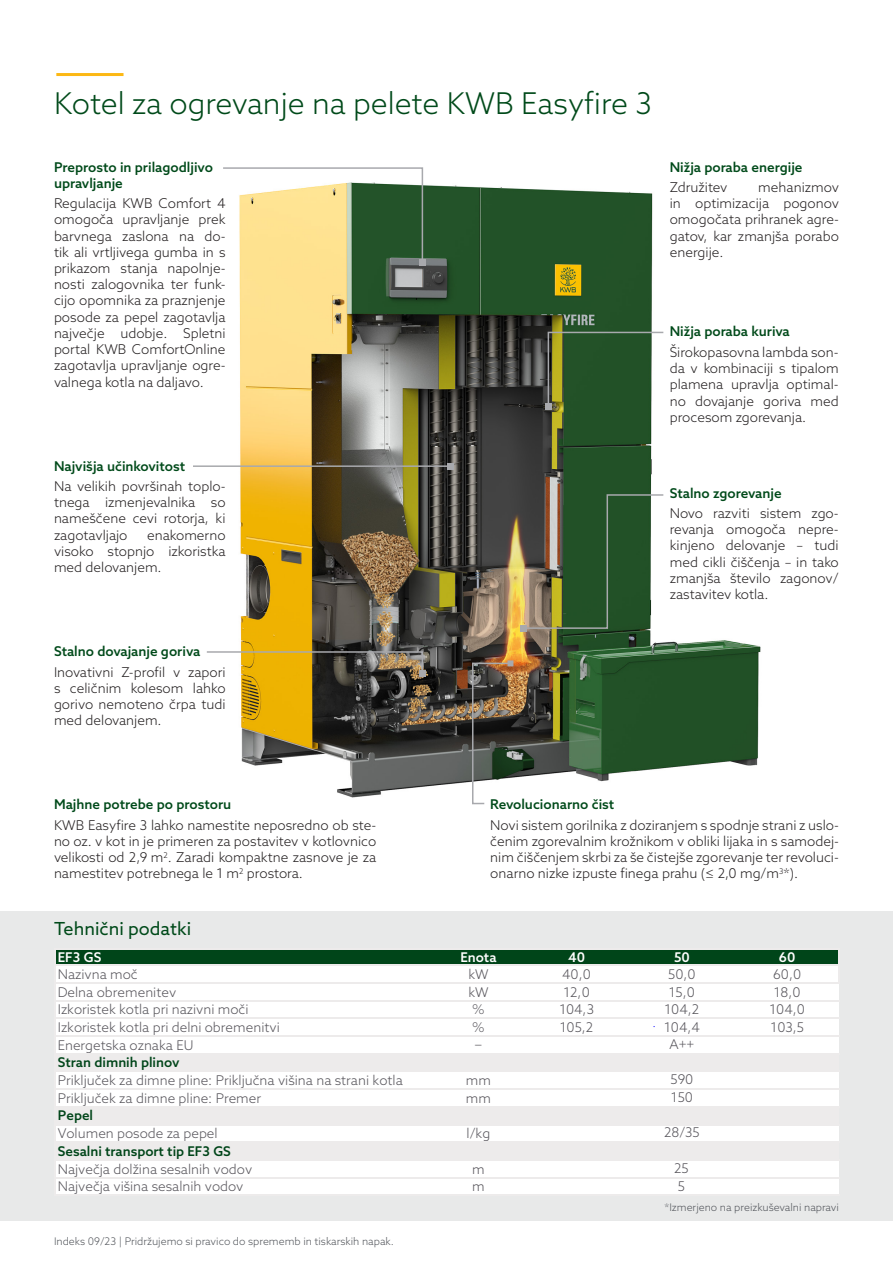
<style>
.page{position:relative;width:893px;height:1263px;background:#fff}
.page>*{position:absolute;margin:0;border:0;box-sizing:border-box;transform-origin:0 0}
.t1{font:300 30px "Azo Sans";color:#004a1a}
.t2{font:18px "Azo Sans";color:#004a1a}
.copy_9_PT_linksbündig{font:300 13.5px/16.2px "Azo Sans";color:#231f20;text-align:justify}
.Überschrift_klein{font:500 13.5px/16.2px "Azo Sans";color:#004a1a}
.t3{font:300 13.35px/17.7px "Azo Sans";color:#56545a}
.t4{font:500 13.35px "Azo Sans";letter-spacing:-.005em;color:#fff}
.copy_9_PT_linksbündig-2{font:300 10.5px "Azo Sans";color:#52555b}
.s1{font-weight:500;color:#004519}
</style>
<div class="page">
<div style="left:0;top:911px;width:893px;height:309px;background:#e8e9e9"></div>
<hr style="left:56px;top:73px;width:68px;height:3px;background:#fcb814">
<img style="left:239px;top:185px;width:522px;height:613px">
<svg style="left:223px;top:167px;width:202px;height:99px"></svg>
<hr style="left:193px;top:465px;width:257px;height:2px;background:#a8a9ad">
<svg style="left:447px;top:463px;width:6px;height:6px"></svg>
<svg style="left:206px;top:650px;width:219px;height:26px"></svg>
<svg style="left:521px;top:493px;width:144px;height:138px"></svg>
<svg style="left:545px;top:331px;width:120px;height:79px"></svg>
<img style="left:471px;top:660px;width:42px;height:145px">
<div style="left:56px;top:950px;width:783px;height:15px;background:#004519"></div>
<div style="left:56px;top:965px;width:783px;height:89px;background:#fff"></div>
<div style="left:56px;top:1054px;width:783px;height:18px;background:#edebeb"></div>
<div style="left:56px;top:1071px;width:783px;height:36px;background:#fff"></div>
<div style="left:56px;top:1107px;width:783px;height:18px;background:#edebeb"></div>
<div style="left:56px;top:1124px;width:783px;height:18px;background:#fff"></div>
<div style="left:56px;top:1142px;width:783px;height:18px;background:#edebeb"></div>
<div style="left:56px;top:1160px;width:783px;height:35px;background:#fff"></div>
<hr style="left:54px;top:948px;width:1px;height:248px;background:#edebeb">
<hr style="left:839px;top:949px;width:1px;height:34px;background:#edebeb">
<hr style="left:55px;top:948px;width:785px;height:1px;background:#edebeb">
<hr style="left:55px;top:965px;width:785px;height:1px;background:#edebeb">
<hr style="left:55px;top:982px;width:785px;height:1px;background:#edebeb">
<hr style="left:55px;top:1000px;width:784px;height:1px;background:#edebeb">
<hr style="left:55px;top:1018px;width:784px;height:1px;background:#edebeb">
<hr style="left:55px;top:1035px;width:784px;height:2px;background:#edebeb">
<hr style="left:55px;top:1053px;width:784px;height:1px;background:#edebeb">
<hr style="left:55px;top:1071px;width:784px;height:1px;background:#edebeb">
<hr style="left:55px;top:1088px;width:784px;height:2px;background:#edebeb">
<hr style="left:55px;top:1106px;width:784px;height:1px;background:#edebeb">
<hr style="left:55px;top:1124px;width:784px;height:1px;background:#edebeb">
<hr style="left:55px;top:1141px;width:784px;height:2px;background:#edebeb">
<hr style="left:55px;top:1159px;width:784px;height:1px;background:#edebeb">
<hr style="left:55px;top:1177px;width:784px;height:1px;background:#edebeb">
<hr style="left:55px;top:1195px;width:784px;height:1px;background:#edebeb">
<p class="t1" style="left:54px;top:84px;width:599px">Kotel za ogrevanje na pelete KWB Easyfire 3</p>
<p class="Überschrift_klein" style="left:54px;top:158px;width:160px">Preprosto in prilagodljivo upravljanje</p>
<p class="copy_9_PT_linksbündig" style="left:54px;top:195px;width:173px">Regulacija KWB Comfort 4 omogoča upravljanje prek barvnega zaslona na do&shy;tik ali vrtljivega gumba in s prikazom stanja napolnje&shy;nosti zalogovnika ter funk&shy;cijo opomnika za praznjenje posode za pepel zagotavlja največje udobje. Spletni portal KWB ComfortOnline zagotavlja upravljanje ogre&shy;valnega kotla na daljavo.</p>
<p class="Überschrift_klein" style="left:54px;top:457px;width:133px">Najvišja učinkovitost</p>
<p class="copy_9_PT_linksbündig" style="left:54px;top:478px;width:173px">Na velikih površinah toplo&shy;tnega izmenjevalnika so nameščene cevi rotorja, ki zagotavljajo</p>
<p class="copy_9_PT_linksbündig" style="left:54px;top:527px;width:173px;text-indent:93px">enakomerno visoko stopnjo izkoristka med delovanjem.</p>
<p class="Überschrift_klein" style="left:54px;top:643px;width:148px">Stalno dovajanje goriva</p>
<p class="copy_9_PT_linksbündig" style="left:54px;top:664px;width:173px">Inovativni Z-profil v zapori s celičnim kolesom lahko gorivo nemoteno črpa tudi med delovanjem.</p>
<p class="Überschrift_klein" style="left:670px;top:158px;width:134px">Nižja poraba energije</p>
<p class="copy_9_PT_linksbündig" style="left:670px;top:179px;width:59px">Združitev</p>
<p class="copy_9_PT_linksbündig" style="left:670px;top:179px;width:171px;text-indent:89px">mehanizmov in optimizacija pogonov omogočata prihranek agre&shy;gatov, kar zmanjša porabo energije.</p>
<p class="Überschrift_klein" style="left:670px;top:323px;width:122px">Nižja poraba kuriva</p>
<p class="copy_9_PT_linksbündig" style="left:670px;top:344px;width:170px">Širokopasovna lambda son&shy;da v kombinaciji s tipalom plamena upravlja optimal&shy;no dovajanje goriva med procesom zgorevanja.</p>
<p class="Überschrift_klein" style="left:670px;top:484px;width:113px">Stalno zgorevanje</p>
<p class="copy_9_PT_linksbündig" style="left:670px;top:505px;width:170px">Novo razviti sistem zgo&shy;revanja omogoča nepre&shy;kinjeno delovanje – tudi med cikli čiščenja – in tako zmanjša število zagonov/ zastavitev kotla.</p>
<p class="Überschrift_klein" style="left:54px;top:796px;width:179px">Majhne potrebe po prostoru</p>
<p class="copy_9_PT_linksbündig" style="left:54px;top:817px;width:324px">KWB Easyfire 3 lahko namestite neposredno ob ste&shy;no oz. v kot in je primeren za postavitev v kotlovnico velikosti od 2,9 m<sup>2</sup>. Zaradi kompaktne zasnove je za namestitev potrebnega le 1 m<sup>2</sup> prostora.</p>
<p class="t2" style="left:54px;top:917px;width:138px">Tehnični podatki</p>
<p class="Überschrift_klein" style="left:490px;top:796px;width:126px">Revolucionarno čist</p>
<p class="copy_9_PT_linksbündig" style="left:490px;top:817px;width:350px">Novi sistem gorilnika z doziranjem s spodnje strani z uslo&shy;čenim zgorevalnim krožnikom v obliki lijaka in s samodej&shy;nim čiščenjem skrbi za še čistejše zgorevanje ter revoluci&shy;onarno nizke izpuste finega prahu (≤ 2,0 mg/m<sup>3</sup>*).</p>
<p class="t4" style="left:58px;top:948px;width:45px">EF3 GS</p>
<p class="t4" style="left:460px;top:948px;width:38px">Enota</p>
<p class="t4" style="left:568px;top:948px;width:19px">40</p>
<p class="t4" style="left:674px;top:948px;width:17px">50</p>
<p class="t4" style="left:779px;top:948px;width:18px">60</p>
<p class="t3" style="left:58px;top:965px;width:82px">Nazivna moč</p>
<p class="t3" style="left:468px;top:965px;width:22px">kW</p>
<p class="t3" style="left:562px;top:965px;width:30px">40,0</p>
<p class="t3" style="left:668px;top:965px;width:29px">50,0</p>
<p class="t3" style="left:773px;top:965px;width:30px">60,0</p>
<p class="t3" style="left:58px;top:983px;width:120px">Delna obremenitev</p>
<p class="t3" style="left:468px;top:983px;width:22px">kW</p>
<p class="t3" style="left:563px;top:983px;width:28px">12,0</p>
<p class="t3" style="left:669px;top:983px;width:28px">15,0</p>
<p class="t3" style="left:774px;top:983px;width:28px">18,0</p>
<p class="t3" style="left:58px;top:1000px;width:192px">Izkoristek kotla pri nazivni moči</p>
<p class="t3" style="left:472px;top:1000px;width:14px">%</p>
<p class="t3" style="left:559px;top:1000px;width:36px">104,3</p>
<p class="t3" style="left:664px;top:1000px;width:36px">104,2</p>
<p class="t3" style="left:769px;top:1000px;width:37px">104,0</p>
<p class="t3" style="left:58px;top:1018px;width:224px">Izkoristek kotla pri delni obremenitvi</p>
<p class="t3" style="left:472px;top:1018px;width:14px">%</p>
<p class="t3" style="left:560px;top:1018px;width:35px">105,2</p>
<p class="t3" style="left:664px;top:1018px;width:37px">104,4</p>
<p class="t3" style="left:771px;top:1018px;width:35px">103,5</p>
<p class="t3" style="left:58px;top:1036px;width:137px">Energetska oznaka EU</p>
<p class="t3" style="left:475px;top:1036px;width:9px">−</p>
<p class="t3" style="left:58px;top:1053px;width:347px"><span class="s1">Stran dimnih plinov<br></span>Priključek za dimne pline: Priključna višina na strani kotla</p>
<p class="t3" style="left:669px;top:1035px;width:26px">A++</p>
<p class="t3" style="left:670px;top:1070px;width:24px">590<br>150</p>
<p class="t3" style="left:466px;top:1071px;width:27px">mm</p>
<p class="t3" style="left:58px;top:1089px;width:205px">Priključek za dimne pline: Premer</p>
<p class="t3" style="left:466px;top:1089px;width:27px">mm</p>
<p class="t3" style="left:58px;top:1107px;width:161px"><span class="s1">Pepel<br></span>Volumen posode za pepel</p>
<p class="t3" style="left:664px;top:1123px;width:37px">28/35</p>
<p class="t3" style="left:674px;top:1159px;width:16px">25<br>5</p>
<p class="t3" style="left:467px;top:1124px;width:25px">l/kg</p>
<p class="t3" style="left:58px;top:1142px;width:196px"><span class="s1">Sesalni transport tip EF3 GS<br></span>Največja dolžina sesalnih vodov</p>
<p class="t3" style="left:472px;top:1160px;width:14px">m</p>
<p class="t3" style="left:58px;top:1177px;width:187px">Največja višina sesalnih vodov</p>
<p class="t3" style="left:472px;top:1177px;width:14px">m</p>
<p class="copy_9_PT_linksbündig-2" style="left:54px;top:1235px;width:341px">Indeks 09/23 | Pridržujemo si pravico do sprememb in tiskarskih napak.</p>
<p class="copy_9_PT_linksbündig-2" style="left:665px;top:1200px;width:176px">*Izmerjeno na preizkuševalni napravi</p>
</div>
